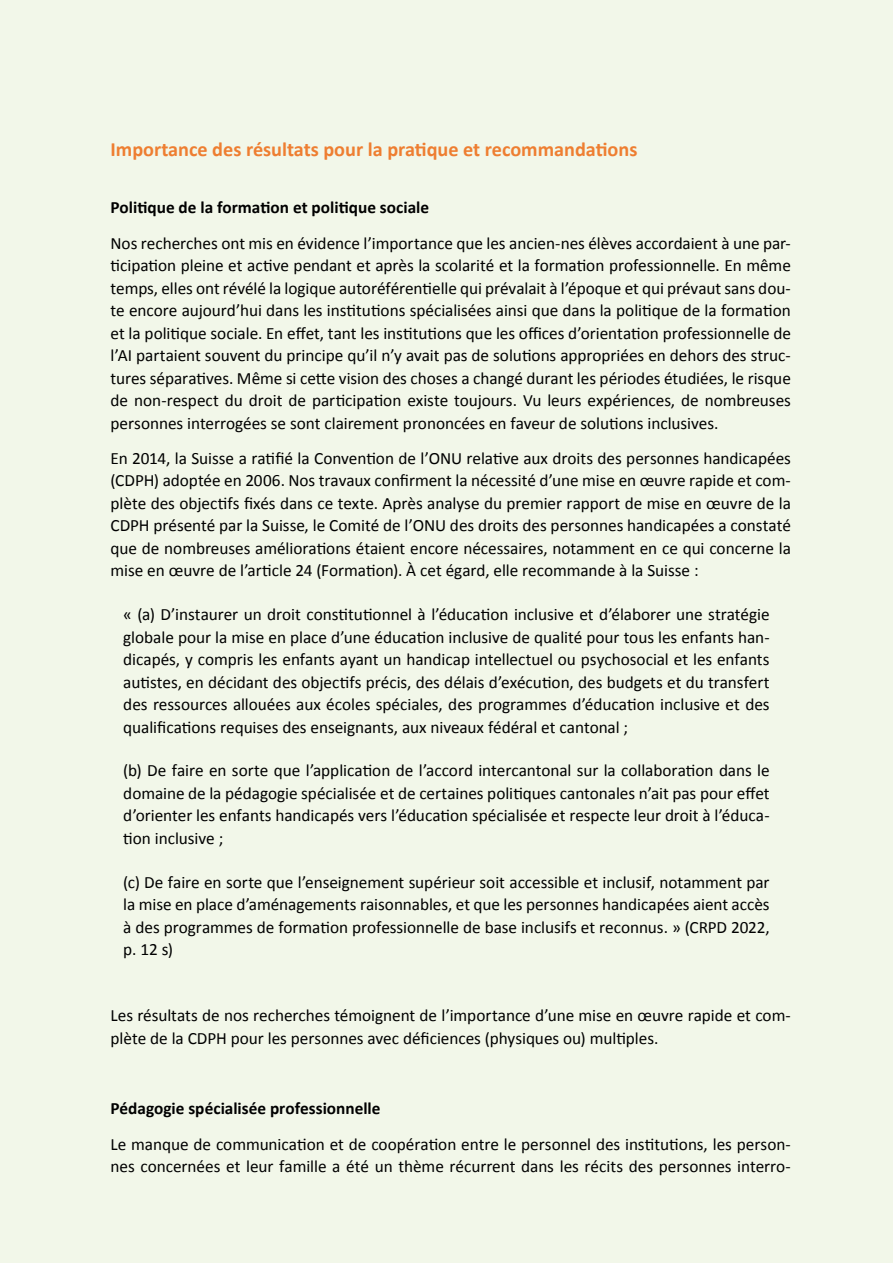
<style>
.page{position:relative;width:893px;height:1263px;background:#f2f7e9}
.page>*{position:absolute;margin:0;border:0;box-sizing:border-box;transform-origin:0 0}
.t1{font:700 20.25px "Calibri";color:#ee7e31}
.t2{font:17.25px/22.5px "Calibri";letter-spacing:-.005em;color:#000;text-align:justify}
.t3{font:700 17.25px "Calibri";color:#000}
</style>
<div class="page">
<p class="t1" style="left:111px;top:136px;width:528px">Importance des résultats pour la pratique et recommandations</p>
<p class="t3" style="left:111px;top:197px;width:320px">Politique de la formation et politique sociale</p>
<p class="t2" style="left:111px;top:232px;width:682px">Nos recherches ont mis en évidence l’importance que les ancien-nes élèves accordaient à une par&shy;ticipation pleine et active pendant et après la scolarité et la formation professionnelle. En même temps, elles ont révélé la logique autoréférentielle qui prévalait à l’époque et qui prévaut sans dou&shy;te encore aujourd’hui dans les institutions spécialisées ainsi que dans la politique de la formation et la politique sociale. En effet, tant les institutions que les offices d’orientation professionnelle de l’AI partaient souvent du principe qu’il n’y avait pas de solutions appropriées en dehors des struc&shy;tures séparatives. Même si cette vision des choses a changé durant les périodes étudiées, le risque de non-respect du droit de participation existe toujours. Vu leurs expériences, de nombreuses personnes interrogées se sont clairement prononcées en faveur de solutions inclusives.</p>
<p class="t2" style="left:111px;top:447px;width:682px">En 2014, la Suisse a ratifié la Convention de l’ONU relative aux droits des personnes handicapées (CDPH) adoptée en 2006. Nos travaux confirment la nécessité d’une mise en œuvre rapide et com&shy;plète des objectifs fixés dans ce texte. Après analyse du premier rapport de mise en œuvre de la CDPH présenté par la Suisse, le Comité de l’ONU des droits des personnes handicapées a constaté que de nombreuses améliorations étaient encore nécessaires, notamment en ce qui concerne la mise en œuvre de l’article 24 (Formation). À cet égard, elle recommande à la Suisse :</p>
<p class="t2" style="left:123px;top:603px;width:648px">« (a) D’instaurer un droit constitutionnel à l’éducation inclusive et d’élaborer une stratégie globale pour la mise en place d’une éducation inclusive de qualité pour tous les enfants han&shy;dicapés, y compris les enfants ayant un handicap intellectuel ou psychosocial et les enfants autistes, en décidant des objectifs précis, des délais d’exécution, des budgets et du transfert des ressources allouées aux écoles spéciales, des programmes d’éducation inclusive et des qualifications requises des enseignants, aux niveaux fédéral et cantonal ;</p>
<p class="t2" style="left:123px;top:759px;width:648px">(b) De faire en sorte que l’application de l’accord intercantonal sur la collaboration dans le domaine de la pédagogie spécialisée et de certaines politiques cantonales n’ait pas pour effet d’orienter les enfants handicapés vers l’éducation spécialisée et respecte leur droit à l’éduca&shy;tion inclusive ;</p>
<p class="t2" style="left:123px;top:871px;width:648px">(c) De faire en sorte que l’enseignement supérieur soit accessible et inclusif, notamment par la mise en place d’aménagements raisonnables, et que les personnes handicapées aient accès à des programmes de formation professionnelle de base inclusifs et reconnus. » (CRPD 2022, p. 12 s)</p>
<p class="t2" style="left:111px;top:1004px;width:682px">Les résultats de nos recherches témoignent de l’importance d’une mise en œuvre rapide et com&shy;plète de la CDPH pour les personnes avec déficiences (physiques ou) multiples.</p>
<p class="t3" style="left:111px;top:1097px;width:271px">Pédagogie spécialisée professionnelle</p>
<p class="t2" style="left:111px;top:1133px;width:682px">Le manque de communication et de coopération entre le personnel des institutions, les person&shy;nes concernées et leur famille a été un thème récurrent dans les récits des personnes interro-</p>
</div>
